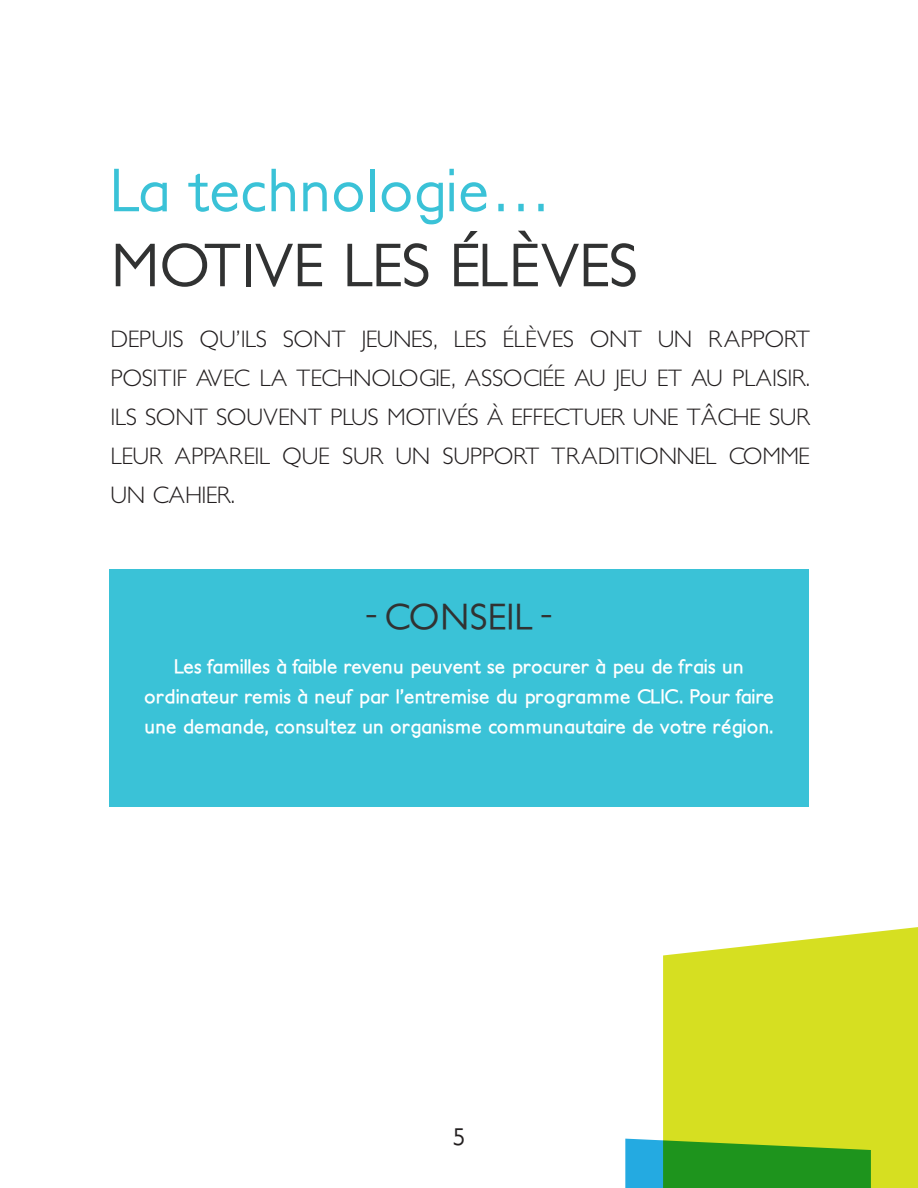
<style>
.page{position:relative;width:918px;height:1188px;background:#fff}
.page>*{position:absolute;margin:0;border:0;box-sizing:border-box;transform-origin:0 0}
.t1{font:500 60px "Petita";color:#313232}
.t2{font:500 60px "Petita";letter-spacing:.015em;color:#3ac2d7}
.t3{font:500 36.3px "Petita";letter-spacing:.005em;color:#313232}
.t4{font:300 24px/39px "Petita";letter-spacing:-.015em;color:#231f20;text-align:justify}
.t5{font:500 24px "Petita";color:#231f20}
.t6{font:700 19.5px/30px "Petita";letter-spacing:.015em;color:#fff;text-align:center}
</style>
<div class="page">
<div style="left:109px;top:569px;width:700px;height:238px;background:#3ac2d7"></div>
<svg style="left:663px;top:927px;width:255px;height:261px;background:#d8e12f"></svg>
<svg style="left:625px;top:1139px;width:246px;height:49px;background:#339f3c"></svg>
<h1 class="t2" style="left:111px;top:155px;width:443px">La technologie…</h1>
<h1 class="t1" style="left:111px;top:230px;width:529px">MOTIVE LES ÉLÈVES</h1>
<p class="t4" style="left:111px;top:320px;width:701px">DEPUIS QU’ILS SONT JEUNES, LES ÉLÈVES ONT UN RAPPORT POSITIF AVEC LA TECHNOLOGIE, ASSOCIÉE AU JEU ET AU PLAISIR.<br>ILS SONT SOUVENT PLUS MOTIVÉS À EFFECTUER UNE TÂCHE SUR LEUR APPAREIL QUE SUR UN SUPPORT TRADITIONNEL COMME UN CAHIER.</p>
<h2 class="t3" style="left:365px;top:595px;width:189px">- CONSEIL -</h2>
<p class="t6" style="left:144px;top:652px;width:631px">Les familles à faible revenu peuvent se procurer à peu de frais un ordinateur remis à neuf par l’entremise du programme CLIC. Pour faire une demande, consultez un organisme communautaire de votre région.</p>
<p class="t5" style="left:453px;top:1122px;width:14px">5</p>
</div>
